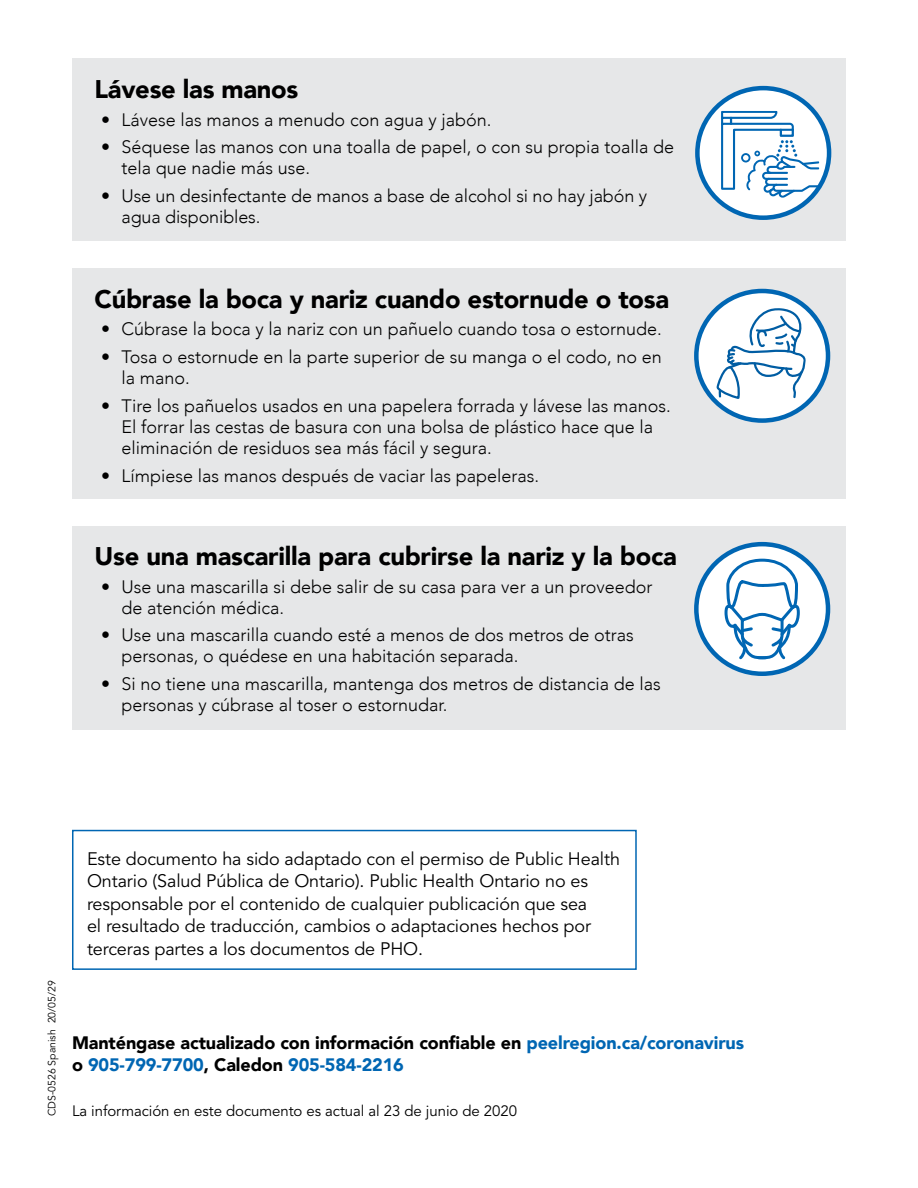
<style>
.page{position:relative;width:918px;height:1188px;background:#fff}
.page>*{position:absolute;margin:0;border:0;box-sizing:border-box;transform-origin:0 0}
.t1{font:900 25.5px "Avenir";letter-spacing:-.01em;color:#000}
.t2{font:300 18px/21px "Avenir";color:#000}
.t3{font:18px/22.5px "Avenir LT Std";letter-spacing:-.005em;color:#000}
.t4{font:900 18px/22.5px "Avenir";letter-spacing:-.005em;color:#000}
.t5{font:15px "Avenir LT Std";letter-spacing:-.005em;color:#000}
.t6{font:10.5px "Avenir LT Std";color:#000}
.s1{color:#0066b3}
</style>
<div class="page">
<div style="left:72px;top:268px;width:774px;height:232px;background:#e6e7e8"></div>
<svg style="left:696px;top:291px;width:132px;height:130px;background:#dbe9f4"></svg>
<svg style="left:716px;top:308px;width:90px;height:91px;background:#d5e4f0"></svg>
<div style="left:694px;top:289px;width:136px;height:134px;border:4px solid #0066b3;border-radius:50%"></div>
<div style="left:72px;top:526px;width:774px;height:203px;background:#e6e7e8"></div>
<svg style="left:696px;top:544px;width:132px;height:130px;background:#deebf5"></svg>
<svg style="left:725px;top:559px;width:75px;height:100px;background:#c4dced"></svg>
<div style="left:694px;top:542px;width:136px;height:134px;border:4px solid #0066b3;border-radius:50%"></div>
<div style="left:72px;top:830px;width:565px;height:140px;border:2px solid #0066b3"></div>
<div style="left:72px;top:59px;width:774px;height:182px;background:#e6e7e8"></div>
<svg style="left:697px;top:88px;width:132px;height:130px;background:#dceaf4"></svg>
<svg style="left:721px;top:111px;width:98px;height:87px;background:#c8deee"></svg>
<div style="left:695px;top:86px;width:136px;height:134px;border:4px solid #0066b3;border-radius:50%"></div>
<h1 class="t1" style="left:94px;top:67px;width:205px">Lávese las manos</h1>
<p class="t2" style="left:101px;top:109px;width:392px">• Lávese las manos a menudo con agua y jabón.</p>
<p class="t2" style="left:122px;top:137px;width:554px;text-indent:-20px">• Séquese las manos con una toalla de papel, o con su propia toalla de tela que nadie más use.</p>
<p class="t2" style="left:122px;top:185px;width:527px;text-indent:-20px">• Use un desinfectante de manos a base de alcohol si no hay jabón y agua disponibles.</p>
<h1 class="t1" style="left:94px;top:277px;width:576px">Cúbrase la boca y nariz cuando estornude o tosa</h1>
<p class="t2" style="left:101px;top:319px;width:562px">• Cúbrase la boca y la nariz con un pañuelo cuando tosa o estornude.</p>
<p class="t2" style="left:122px;top:346px;width:542px;text-indent:-20px">• Tosa o estornude en la parte superior de su manga o el codo, no en la mano.</p>
<p class="t2" style="left:122px;top:395px;width:551px;text-indent:-20px">• Tire los pañuelos usados en una papelera forrada y lávese las manos.<br>El forrar las cestas de basura con una bolsa de plástico hace que la eliminación de residuos sea más fácil y segura.</p>
<p class="t2" style="left:101px;top:465px;width:440px">• Límpiese las manos después de vaciar las papeleras.</p>
<h1 class="t1" style="left:94px;top:534px;width:584px">Use una mascarilla para cubrirse la nariz y la boca</h1>
<p class="t2" style="left:122px;top:576px;width:532px;text-indent:-20px">• Use una mascarilla si debe salir de su casa para ver a un proveedor de atención médica.</p>
<p class="t2" style="left:122px;top:625px;width:514px;text-indent:-20px">• Use una mascarilla cuando esté a menos de dos metros de otras personas, o quédese en una habitación separada.</p>
<p class="t2" style="left:122px;top:673px;width:541px;text-indent:-20px">• Si no tiene una mascarilla, mantenga dos metros de distancia de las personas y cúbrase al toser o estornudar.</p>
<p class="t6" style="left:46px;top:1116px;width:137px;rotate:-90deg">CDS-0526 Spanish 20/05/29</p>
<p class="t3" style="left:87px;top:848px;width:535px">Este documento ha sido adaptado con el permiso de Public Health Ontario (Salud Pública de Ontario). Public Health Ontario no es responsable por el contenido de cualquier publicación que sea<br>el resultado de traducción, cambios o adaptaciones hechos por terceras partes a los documentos de PHO.</p>
<p class="t4" style="left:72px;top:1031px;width:674px">Manténgase actualizado con información confiable en <span class="s1">peelregion.ca/coronavirus </span>o <span class="s1">905-799-7700</span>, Caledon <span class="s1">905-584-2216</span></p>
<p class="t5" style="left:72px;top:1102px;width:447px">La información en este documento es actual al 23 de junio de 2020</p>
</div>
